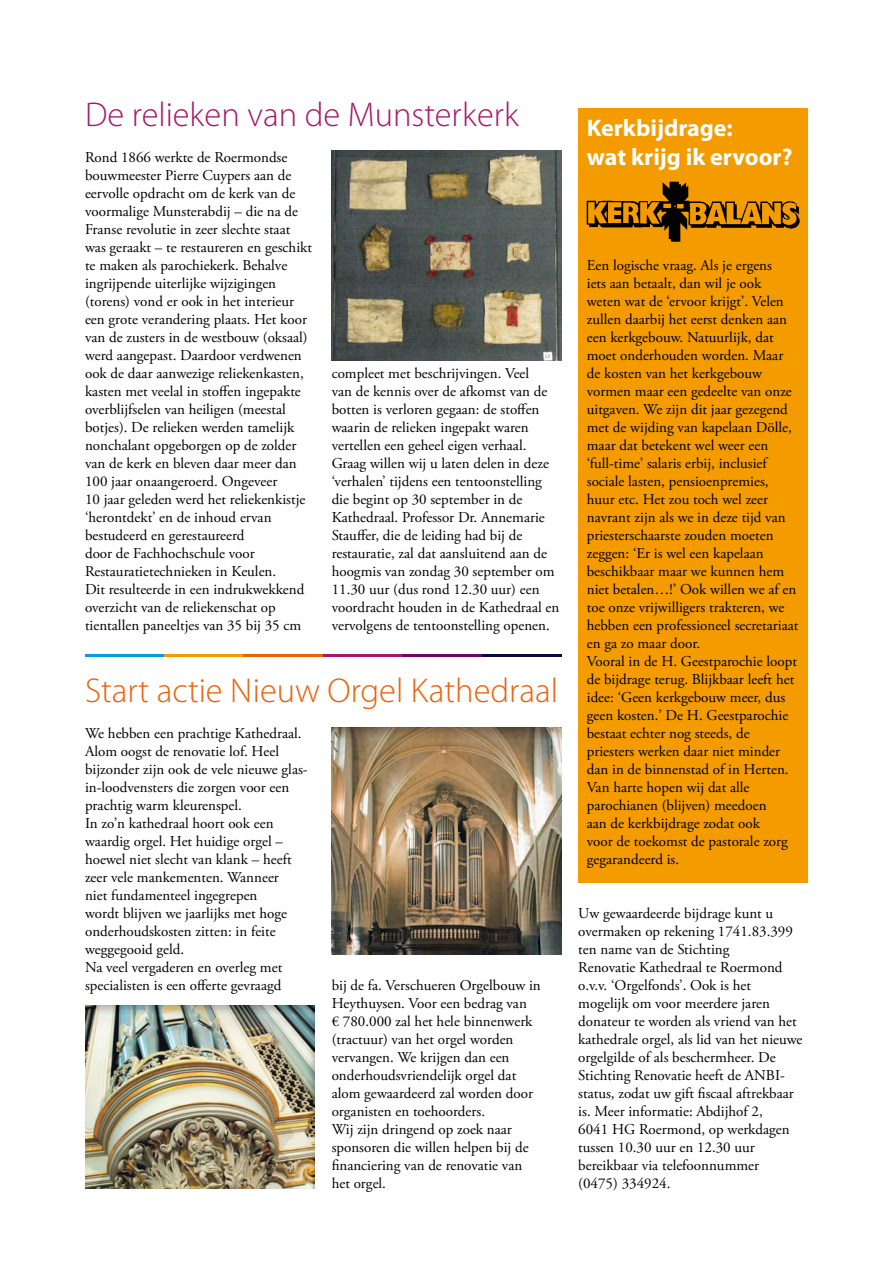
<style>
.page{position:relative;width:893px;height:1263px;background:#fff}
.page>*{position:absolute;margin:0;border:0;box-sizing:border-box;transform-origin:0 0}
.t1{font:300 34.5px "Myriad Pro";color:#ea620e}
.t2{font:300 34.5px "Myriad Pro";color:#a51b68}
.t3{font:700 24px/28.5px "Myriad Pro";color:#fff}
.t4{font:15px/18px "Adobe Garamond Pro";color:#000}
</style>
<div class="page">
<div style="left:578px;top:108px;width:230px;height:774px;background:#f49b00"></div>
<hr style="left:85px;top:654px;width:79px;height:2px;background:#009ee0">
<hr style="left:164px;top:654px;width:80px;height:2px;background:#f49b00">
<hr style="left:244px;top:654px;width:79px;height:2px;background:#ea620e">
<hr style="left:323px;top:654px;width:80px;height:2px;background:#a51a68">
<hr style="left:403px;top:654px;width:79px;height:2px;background:#73055d">
<hr style="left:482px;top:654px;width:79px;height:2px;background:#0c0941">
<img style="left:586px;top:182px;width:214px;height:60px">
<img style="left:85px;top:1005px;width:230px;height:183px">
<img style="left:332px;top:727px;width:229px;height:227px">
<img style="left:332px;top:150px;width:229px;height:210px">
<h1 class="t2" style="left:85px;top:94px;width:435px">De relieken van de Munsterkerk</h1>
<p class="t4" style="left:85px;top:149px;width:228px">Rond 1866 werkte de Roermondse bouwmeester Pierre Cuypers aan de eervolle opdracht om de kerk van de voormalige Munsterabdij – die na de Franse revolutie in zeer slechte staat was geraakt – te restaureren en geschikt te maken als parochiekerk. Behalve ingrijpende uiterlijke wijzigingen (torens) vond er ook in het interieur een grote verandering plaats. Het koor van de zusters in de westbouw (oksaal) werd aangepast. Daardoor verdwenen ook de daar aanwezige reliekenkasten, kasten met veelal in stoffen ingepakte overblijfselen van heiligen (meestal botjes). De relieken werden tamelijk nonchalant opgeborgen op de zolder van de kerk en bleven daar meer dan 100 jaar onaangeroerd. Ongeveer<br>10 jaar geleden werd het reliekenkistje ‘herontdekt’ en de inhoud ervan bestudeerd en gerestaureerd<br>door de Fachhochschule voor Restauratietechnieken in Keulen.<br>Dit resulteerde in een indrukwekkend overzicht van de reliekenschat op tientallen paneeltjes van 35 bij 35 cm</p>
<p class="t4" style="left:332px;top:365px;width:229px">compleet met beschrijvingen. Veel<br>van de kennis over de afkomst van de botten is verloren gegaan: de stoffen waarin de relieken ingepakt waren vertellen een geheel eigen verhaal.<br>Graag willen wij u laten delen in deze ‘verhalen’ tijdens een tentoonstelling die begint op 30 september in de Kathedraal. Professor Dr. Annemarie Stauffer, die de leiding had bij de restauratie, zal dat aansluitend aan de hoogmis van zondag 30 september om 11.30 uur (dus rond 12.30 uur) een voordracht houden in de Kathedraal en vervolgens de tentoonstelling openen.</p>
<h1 class="t1" style="left:85px;top:670px;width:475px">Start actie Nieuw Orgel Kathedraal</h1>
<p class="t4" style="left:85px;top:725px;width:224px">We hebben een prachtige Kathedraal.<br>Alom oogst de renovatie lof. Heel bijzonder zijn ook de vele nieuwe glas&shy;in-loodvensters die zorgen voor een prachtig warm kleurenspel.<br>In zo’n kathedraal hoort ook een waardig orgel. Het huidige orgel – hoewel niet slecht van klank – heeft zeer vele mankementen. Wanneer<br>niet fundamenteel ingegrepen<br>wordt blijven we jaarlijks met hoge onderhoudskosten zitten: in feite weggegooid geld.<br>Na veel vergaderen en overleg met specialisten is een offerte gevraagd</p>
<p class="t4" style="left:332px;top:977px;width:211px">bij de fa. Verschueren Orgelbouw in<br>Heythuysen. Voor een bedrag van<br>€ 780.000 zal het hele binnenwerk (tractuur) van het orgel worden vervangen. We krijgen dan een onderhoudsvriendelijk orgel dat alom gewaardeerd zal worden door organisten en toehoorders.<br>Wij zijn dringend op zoek naar sponsoren die willen helpen bij de financiering van de renovatie van het orgel.</p>
<h2 class="t3" style="left:587px;top:113px;width:207px">Kerkbijdrage:<br>wat krijg ik ervoor?</h2>
<p class="t4" style="left:587px;top:257px;width:213px">Een logische vraag. Als je ergens<br>iets aan betaalt, dan wil je ook weten wat de ‘ervoor krijgt’. Velen zullen daarbij het eerst denken aan een kerkgebouw. Natuurlijk, dat moet onderhouden worden. Maar de kosten van het kerkgebouw vormen maar een gedeelte van onze uitgaven. We zijn dit jaar gezegend met de wijding van kapelaan Dölle, maar dat betekent wel weer een ‘full-time’ salaris erbij, inclusief sociale lasten, pensioenpremies, huur etc. Het zou toch wel zeer navrant zijn als we in deze tijd van priesterschaarste zouden moeten zeggen: ‘Er is wel een kapelaan beschikbaar maar we kunnen hem niet betalen…!’ Ook willen we af en toe onze vrijwilligers trakteren, we hebben een professioneel secretariaat en ga zo maar door.<br>Vooral in de H. Geestparochie loopt de bijdrage terug. Blijkbaar leeft het idee: ‘Geen kerkgebouw meer, dus geen kosten.’ De H. Geestparochie bestaat echter nog steeds, de priesters werken daar niet minder dan in de binnenstad of in Herten.<br>Van harte hopen wij dat alle parochianen (blijven) meedoen<br>aan de kerkbijdrage zodat ook<br>voor de toekomst de pastorale zorg gegarandeerd is.</p>
<p class="t4" style="left:578px;top:905px;width:226px">Uw gewaardeerde bijdrage kunt u overmaken op rekening 1741.83.399 ten name van de Stichting<br>Renovatie Kathedraal te Roermond o.v.v. ‘Orgelfonds’. Ook is het mogelijk om voor meerdere jaren donateur te worden als vriend van het kathedrale orgel, als lid van het nieuwe orgelgilde of als beschermheer. De<br>Stichting Renovatie heeft de ANBI&shy;status, zodat uw gift fiscaal aftrekbaar is. Meer informatie: Abdijhof 2,<br>6041 HG Roermond, op werkdagen tussen 10.30 uur en 12.30 uur bereikbaar via telefoonnummer<br>(0475) 334924.</p>
</div>
